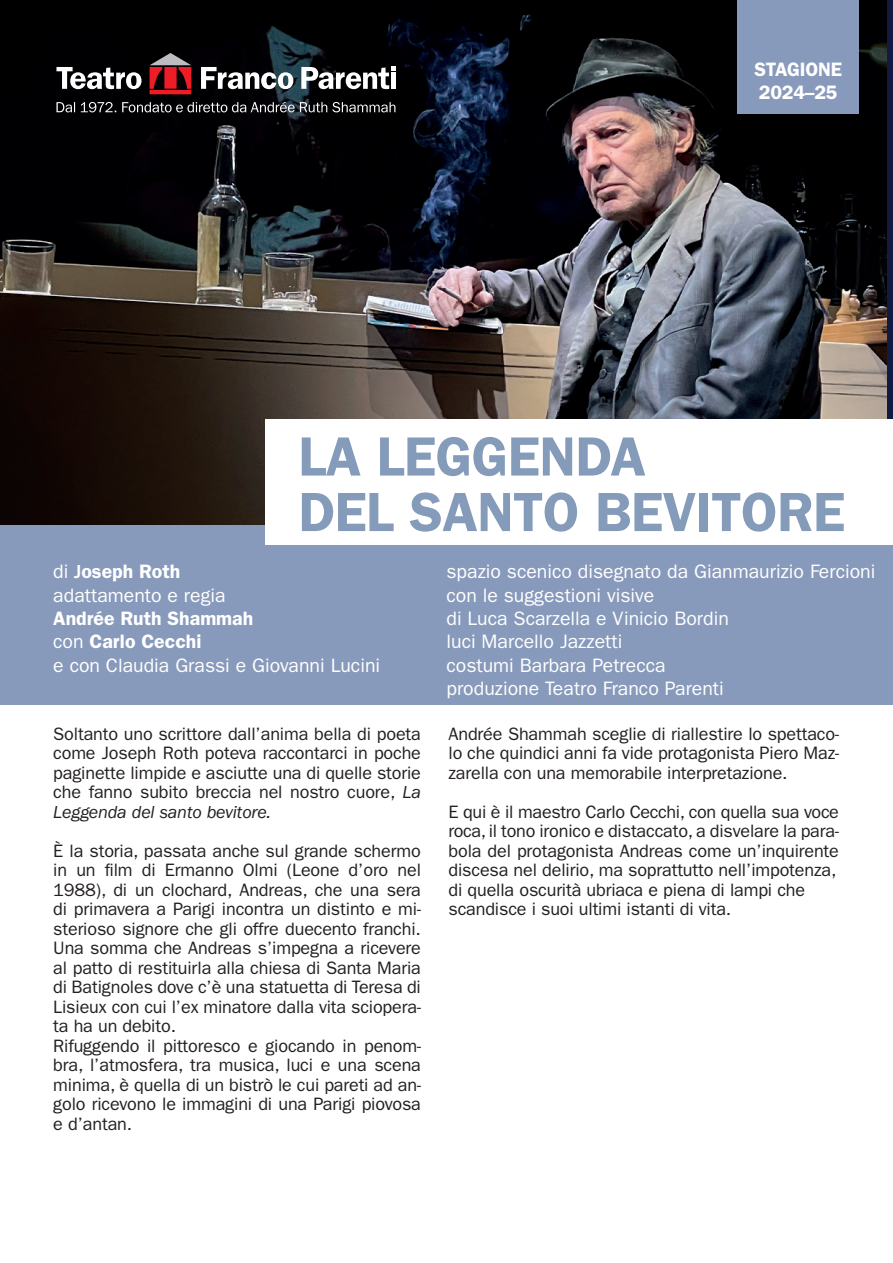
<style>
.page{position:relative;width:893px;height:1263px;background:#fff}
.page>*{position:absolute;margin:0;border:0;box-sizing:border-box;transform-origin:0 0}
.t1{font:600 55.5px/55.5px "ITC Franklin Gothic Std";letter-spacing:-.01em;color:#849bba}
.t2{font:19.5px/23.4px "ITC Franklin Gothic Std";color:#fff}
.t3{font:600 19.5px/23.4px "ITC Franklin Gothic Std";color:#fff}
.t4{font:18px/19.5px "ITC Franklin Gothic Std";letter-spacing:-.01em;color:#231f20;text-align:justify}
.s1{font-weight:400}
.s2{font-weight:500}
.s3{font-weight:600}
.s4{font-style:italic}
</style>
<div class="page">
<img style="left:0;top:0;width:887px;height:525px">
<div style="left:0;top:525px;width:893px;height:179px;background:#889abb"></div>
<div style="left:266px;top:420px;width:627px;height:125px;background:#fff"></div>
<div style="left:738px;top:0;width:121px;height:113px;background:#889abb"></div>
<hr style="left:150px;top:90px;width:41px;height:4px;background:#ec1d26">
<svg style="left:56px;top:53px;width:340px;height:36px"></svg>
<svg style="left:56px;top:102px;width:339px;height:10px;background:#454647"></svg>
<p class="t3" style="left:754px;top:57px;width:89px">STAGIONE<br>2024–25</p>
<p class="t1" style="left:299px;top:429px;width:548px">LA LEGGENDA<br>DEL SANTO BEVITORE</p>
<p class="t3" style="left:53px;top:560px;width:129px"><span class="s1">di</span> <span class="s2">J</span>oseph Roth</p>
<p class="t2" style="left:53px;top:583px;width:202px">adattamento e regia<br><span class="s3">Andrée Ruth Shammah</span></p>
<p class="t3" style="left:53px;top:630px;width:150px"><span class="s1">con</span> Carlo Cecchi</p>
<p class="t2" style="left:53px;top:654px;width:328px">e con Claudia Grassi e Giovanni Lucini</p>
<p class="t4" style="left:53px;top:724px;width:369px">Soltanto uno scrittore dall’anima bella di poeta come Joseph Roth poteva raccontarci in poche paginette limpide e asciutte una di quelle storie che fanno subito breccia nel nostro cuore, <span class="s4">La Leggenda del santo bevitore.</span></p>
<p class="t4" style="left:53px;top:841px;width:369px">È la storia, passata anche sul grande schermo in un film di Ermanno Olmi (Leone d’oro nel 1988), di un clochard, Andreas, che una sera di primavera a Parigi incontra un distinto e mi&shy;sterioso signore che gli offre duecento franchi.<br>Una somma che Andreas s’impegna a ricevere al patto di restituirla alla chiesa di Santa Maria di Batignoles dove c’è una statuetta di Teresa di Lisieux con cui l’ex minatore dalla vita sciopera&shy;ta ha un debito.</p>
<p class="t4" style="left:53px;top:1036px;width:369px">Rifuggendo il pittoresco e giocando in penom&shy;bra, l’atmosfera, tra musica, luci e una scena minima, è quella di un bistrò le cui pareti ad an&shy;golo ricevono le immagini di una Parigi piovosa e d’antan.</p>
<p class="t2" style="left:446px;top:560px;width:430px">spazio scenico disegnato da Gianmaurizio Fercioni</p>
<p class="t2" style="left:446px;top:583px;width:284px">con le suggestioni visive<br>di Luca Scarzella e Vinicio Bordin</p>
<p class="t2" style="left:446px;top:630px;width:177px">luci Marcello Jazzetti</p>
<p class="t2" style="left:446px;top:654px;width:221px">costumi Barbara Petrecca</p>
<p class="t2" style="left:446px;top:677px;width:279px">produzione Teatro Franco Parenti</p>
<p class="t4" style="left:449px;top:724px;width:392px">Andrée Shammah sceglie di riallestire lo spettaco&shy;lo che quindici anni fa vide protagonista Piero Maz&shy;zarella con una memorabile interpretazione.</p>
<p class="t4" style="left:449px;top:802px;width:392px">E qui è il maestro Carlo Cecchi, con quella sua voce roca, il tono ironico e distaccato, a disvelare la para&shy;bola del protagonista Andreas come un’inquirente discesa nel delirio, ma soprattutto nell’impotenza,</p>
<p class="t4" style="left:449px;top:880px;width:358px">di quella oscurità ubriaca e piena di lampi che</p>
<p class="t4" style="left:449px;top:899px;width:284px">scandisce i suoi ultimi istanti di vita.</p>
</div>
